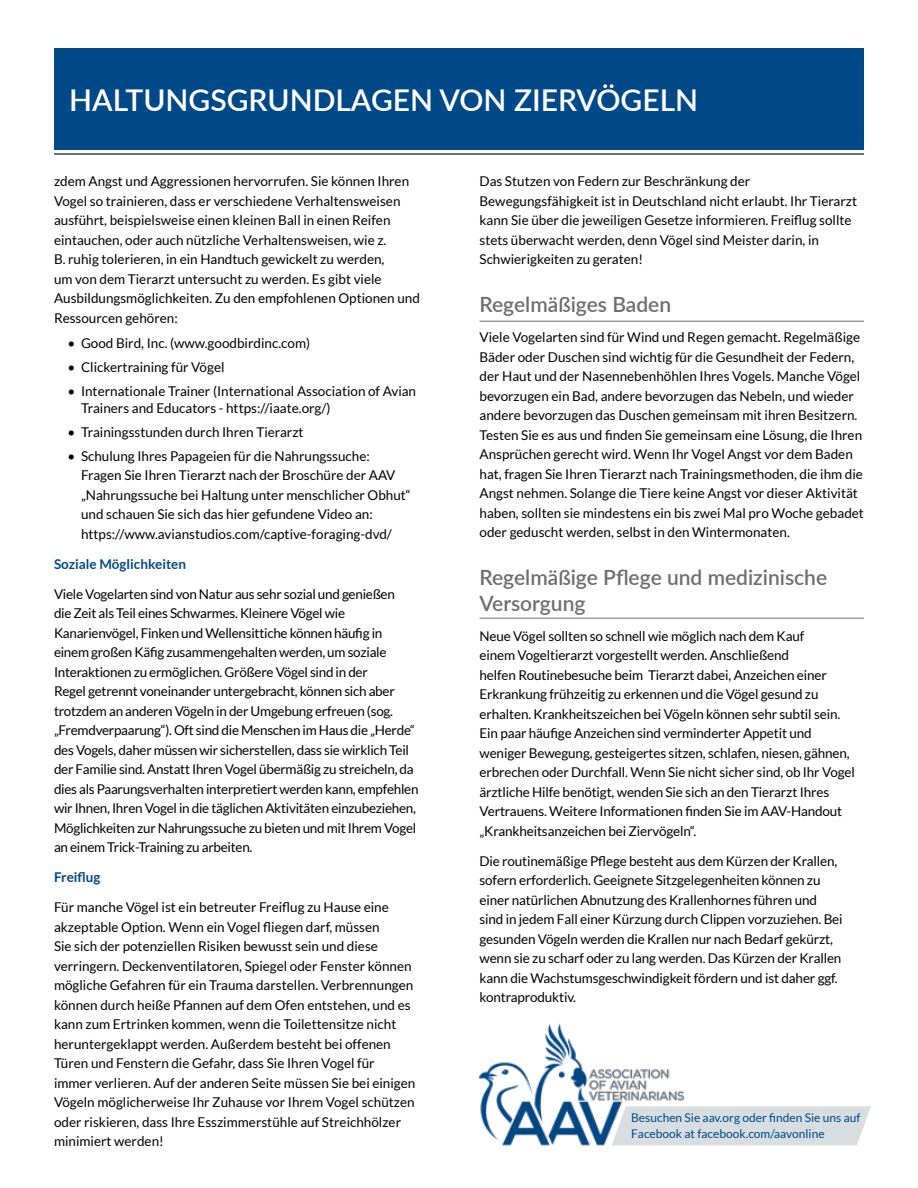
<style>
.page{position:relative;width:918px;height:1188px;background:#fff}
.page>*{position:absolute;margin:0;border:0;box-sizing:border-box;transform-origin:0 0}
.t1{font:600 30px "Lato";color:#fff}
.t2{font:600 21px/25.5px "Lato";color:#6d6e71}
.t3{font:13.5px/19.5px "Lato";color:#000}
.t4{font:13.5px/19.5px "Lato";letter-spacing:-.02em;color:#000}
.t5{font:700 13.5px "Lato";color:#004988}
.t6{font:12px/16.5px "Lato";color:#004988}
</style>
<div class="page">
<hr style="left:480px;top:321px;width:384px;height:1px;background:#6d6e71">
<hr style="left:480px;top:618px;width:384px;height:1px;background:#6d6e71">
<div style="left:54px;top:49px;width:810px;height:101px;background:#004988"></div>
<hr style="left:54px;top:153px;width:810px;height:1px;background:#6d6e71">
<img style="left:478px;top:1023px;width:216px;height:123px">
<svg style="left:612px;top:1106px;width:259px;height:39px;background:#d7dde0"></svg>
<h1 class="t1" style="left:69px;top:79px;width:631px">HALTUNGSGRUNDLAGEN VON ZIERVÖGELN</h1>
<p class="t3" style="left:54px;top:172px;width:367px">zdem Angst und Aggressionen hervorrufen. Sie können Ihren Vogel so trainieren, dass er verschiedene Verhaltensweisen ausführt, beispielsweise einen kleinen Ball in einen Reifen eintauchen, oder auch nützliche Verhaltensweisen, wie z.<br>B. ruhig tolerieren, in ein Handtuch gewickelt zu werden,<br>um von dem Tierarzt untersucht zu werden. Es gibt viele Ausbildungsmöglichkeiten. Zu den empfohlenen Optionen und Ressourcen gehören:</p>
<p class="t3" style="left:68px;top:334px;width:244px">• Good Bird, Inc. (www.goodbirdinc.com)</p>
<p class="t3" style="left:68px;top:358px;width:159px">• Clickertraining für Vögel</p>
<p class="t3" style="left:81px;top:383px;width:337px;line-height:16.5px;text-indent:-14px">• Internationale Trainer (International Association of Avian<br>Trainers and Educators - https://iaate.org/)</p>
<p class="t3" style="left:68px;top:422px;width:238px">• Trainingsstunden durch Ihren Tierarzt</p>
<p class="t3" style="left:81px;top:446px;width:331px;text-indent:-14px">• Schulung Ihres Papageien für die Nahrungssuche:<br>Fragen Sie Ihren Tierarzt nach der Broschüre der AAV „Nahrungssuche bei Haltung unter menschlicher Obhut“ und schauen Sie sich das hier gefundene Video an: https://www.avianstudios.com/captive-foraging-dvd/</p>
<p class="t5" style="left:54px;top:556px;width:134px">Soziale Möglichkeiten</p>
<p class="t4" style="left:54px;top:584px;width:366px">Viele Vogelarten sind von Natur aus sehr sozial und genießen<br>die Zeit als Teil eines Schwarmes. Kleinere Vögel wie Kanarienvögel, Finken und Wellensittiche können häufig in einem großen Käfig zusammengehalten werden, um soziale Interaktionen zu ermöglichen. Größere Vögel sind in der<br>Regel getrennt voneinander untergebracht, können sich aber trotzdem an anderen Vögeln in der Umgebung erfreuen (sog. „Fremdverpaarung“). Oft sind die Menschen im Haus die „Herde“ des Vogels, daher müssen wir sicherstellen, dass sie wirklich Teil der Familie sind. Anstatt Ihren Vogel übermäßig zu streicheln, da dies als Paarungsverhalten interpretiert werden kann, empfehlen wir Ihnen, Ihren Vogel in die täglichen Aktivitäten einzubeziehen, Möglichkeiten zur Nahrungssuche zu bieten und mit Ihrem Vogel an einem Trick-Training zu arbeiten.</p>
<p class="t5" style="left:54px;top:870px;width:48px">Freiflug</p>
<p class="t3" style="left:54px;top:897px;width:363px">Für manche Vögel ist ein betreuter Freiflug zu Hause eine akzeptable Option. Wenn ein Vogel fliegen darf, müssen<br>Sie sich der potenziellen Risiken bewusst sein und diese verringern. Deckenventilatoren, Spiegel oder Fenster können mögliche Gefahren für ein Trauma darstellen. Verbrennungen können durch heiße Pfannen auf dem Ofen entstehen, und es kann zum Ertrinken kommen, wenn die Toilettensitze nicht heruntergeklappt werden. Außerdem besteht bei offenen Türen und Fenstern die Gefahr, dass Sie Ihren Vogel für immer verlieren. Auf der anderen Seite müssen Sie bei einigen Vögeln möglicherweise Ihr Zuhause vor Ihrem Vogel schützen oder riskieren, dass Ihre Esszimmerstühle auf Streichhölzer minimiert werden!</p>
<p class="t3" style="left:480px;top:172px;width:379px">Das Stutzen von Federn zur Beschränkung der Bewegungsfähigkeit ist in Deutschland nicht erlaubt. Ihr Tierarzt kann Sie über die jeweiligen Gesetze informieren. Freiflug sollte stets überwacht werden, denn Vögel sind Meister darin, in Schwierigkeiten zu geraten!</p>
<h2 class="t2" style="left:480px;top:291px;width:193px">Regelmäßiges Baden</h2>
<p class="t3" style="left:480px;top:328px;width:386px">Viele Vogelarten sind für Wind und Regen gemacht. Regelmäßige Bäder oder Duschen sind wichtig für die Gesundheit der Federn, der Haut und der Nasennebenhöhlen Ihres Vogels. Manche Vögel bevorzugen ein Bad, andere bevorzugen das Nebeln, und wieder andere bevorzugen das Duschen gemeinsam mit ihren Besitzern.<br>Testen Sie es aus und finden Sie gemeinsam eine Lösung, die Ihren Ansprüchen gerecht wird. Wenn Ihr Vogel Angst vor dem Baden hat, fragen Sie Ihren Tierarzt nach Trainingsmethoden, die ihm die Angst nehmen. Solange die Tiere keine Angst vor dieser Aktivität haben, sollten sie mindestens ein bis zwei Mal pro Woche gebadet oder geduscht werden, selbst in den Wintermonaten.</p>
<h2 class="t2" style="left:480px;top:564px;width:349px">Regelmäßige Pflege und medizinische<br>Versorgung</h2>
<p class="t3" style="left:480px;top:626px;width:377px">Neue Vögel sollten so schnell wie möglich nach dem Kauf<br>einem Vogeltierarzt vorgestellt werden. Anschließend<br>helfen Routinebesuche beim Tierarzt dabei, Anzeichen einer Erkrankung frühzeitig zu erkennen und die Vögel gesund zu erhalten. Krankheitszeichen bei Vögeln können sehr subtil sein.<br>Ein paar häufige Anzeichen sind verminderter Appetit und weniger Bewegung, gesteigertes sitzen, schlafen, niesen, gähnen, erbrechen oder Durchfall. Wenn Sie nicht sicher sind, ob Ihr Vogel ärztliche Hilfe benötigt, wenden Sie sich an den Tierarzt Ihres Vertrauens. Weitere Informationen finden Sie im AAV-Handout „Krankheitsanzeichen bei Ziervögeln“.</p>
<p class="t3" style="left:480px;top:851px;width:365px">Die routinemäßige Pflege besteht aus dem Kürzen der Krallen, sofern erforderlich. Geeignete Sitzgelegenheiten können zu einer natürlichen Abnutzung des Krallenhornes führen und sind in jedem Fall einer Kürzung durch Clippen vorzuziehen. Bei gesunden Vögeln werden die Krallen nur nach Bedarf gekürzt, wenn sie zu scharf oder zu lang werden. Das Kürzen der Krallen kann die Wachstumsgeschwindigkeit fördern und ist daher ggf. kontraproduktiv.</p>
<p class="t6" style="left:631px;top:1109px;width:231px">Besuchen Sie aav.org oder finden Sie uns auf<br>Facebook at facebook.com/aavonline</p>
</div>
